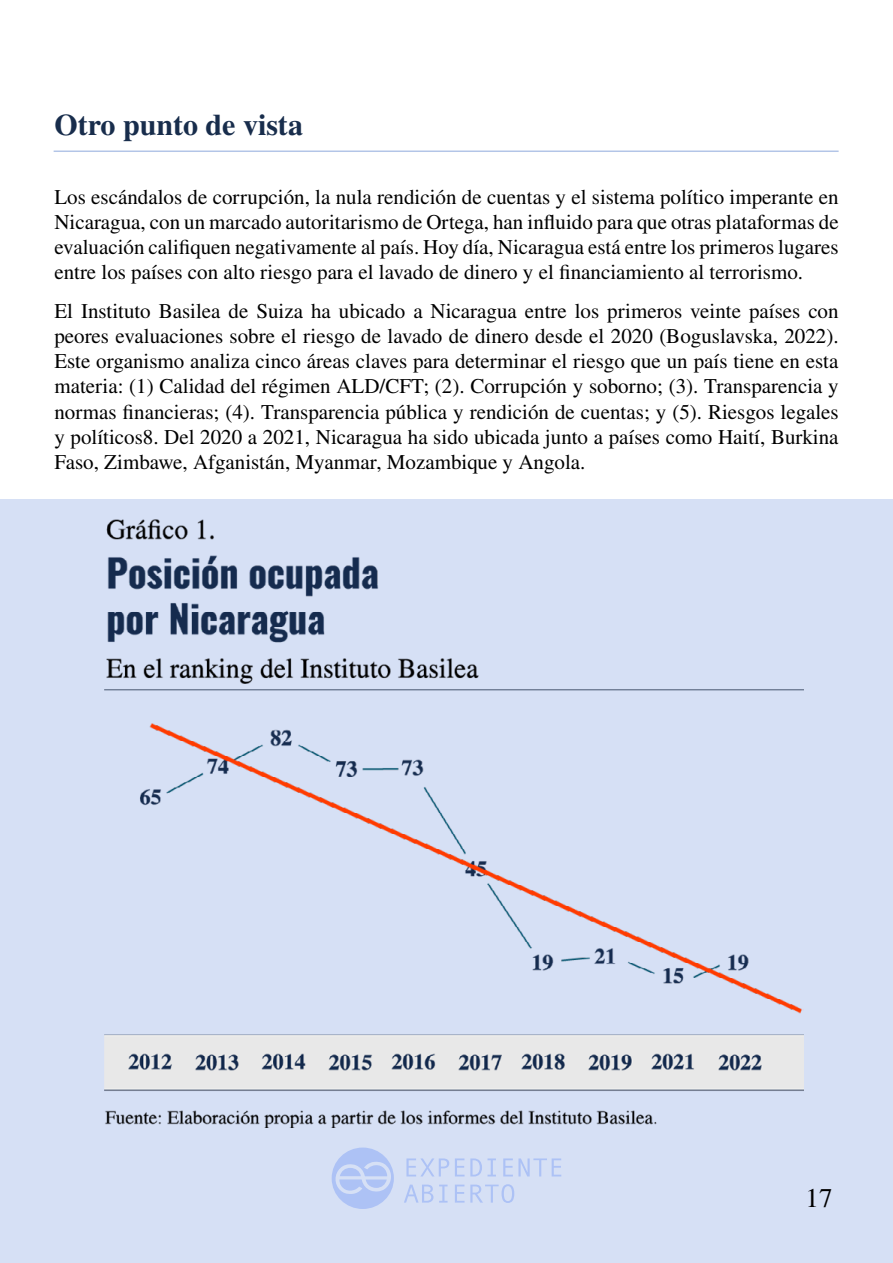
<style>
.page{position:relative;width:893px;height:1263px;background:#fff}
.page>*{position:absolute;margin:0;border:0;box-sizing:border-box;transform-origin:0 0}
.t1{font:700 30px "STIX General";color:#182d4c}
.t2{font:27px "STIX General";color:#000}
.t3{font:21px/25.2px "STIX General";color:#000;text-align:justify}
</style>
<div class="page">
<div style="left:0;top:500px;width:893px;height:763px;background:#d6e0f5"></div>
<svg style="left:332px;top:1147px;width:62px;height:62px"></svg>
<svg style="left:406px;top:1158px;width:43px;height:18px"></svg>
<svg style="left:455px;top:1158px;width:9px;height:18px"></svg>
<svg style="left:470px;top:1158px;width:26px;height:18px"></svg>
<svg style="left:503px;top:1158px;width:58px;height:18px"></svg>
<svg style="left:404px;top:1184px;width:29px;height:18px"></svg>
<svg style="left:439px;top:1184px;width:9px;height:18px"></svg>
<svg style="left:455px;top:1184px;width:9px;height:18px"></svg>
<svg style="left:470px;top:1184px;width:44px;height:19px"></svg>
<hr style="left:54px;top:150px;width:785px;height:2px;background:#b3c5e7">
<img style="left:105px;top:519px;width:698px;height:609px">
<h1 class="t1" style="left:54px;top:104px;width:250px">Otro punto de vista</h1>
<p class="t3" style="left:54px;top:185px;width:786px">Los escándalos de corrupción, la nula rendición de cuentas y el sistema político imperante en Nicaragua, con un marcado autoritarismo de Ortega, han influido para que otras plataformas de evaluación califiquen negativamente al país. Hoy día, Nicaragua está entre los primeros lugares entre los países con alto riesgo para el lavado de dinero y el financiamiento al terrorismo.</p>
<p class="t3" style="left:54px;top:299px;width:786px">El Instituto Basilea de Suiza ha ubicado a Nicaragua entre los primeros veinte países con peores evaluaciones sobre el riesgo de lavado de dinero desde el 2020 (Boguslavska, 2022).<br>Este organismo analiza cinco áreas claves para determinar el riesgo que un país tiene en esta materia: (1) Calidad del régimen ALD/CFT; (2). Corrupción y soborno; (3). Transparencia y normas financieras; (4). Transparencia pública y rendición de cuentas; y (5). Riesgos legales y políticos8. Del 2020 a 2021, Nicaragua ha sido ubicada junto a países como Haití, Burkina Faso, Zimbawe, Afganistán, Myanmar, Mozambique y Angola.</p>
<p class="t2" style="left:805px;top:1179px;width:28px">17</p>
</div>
